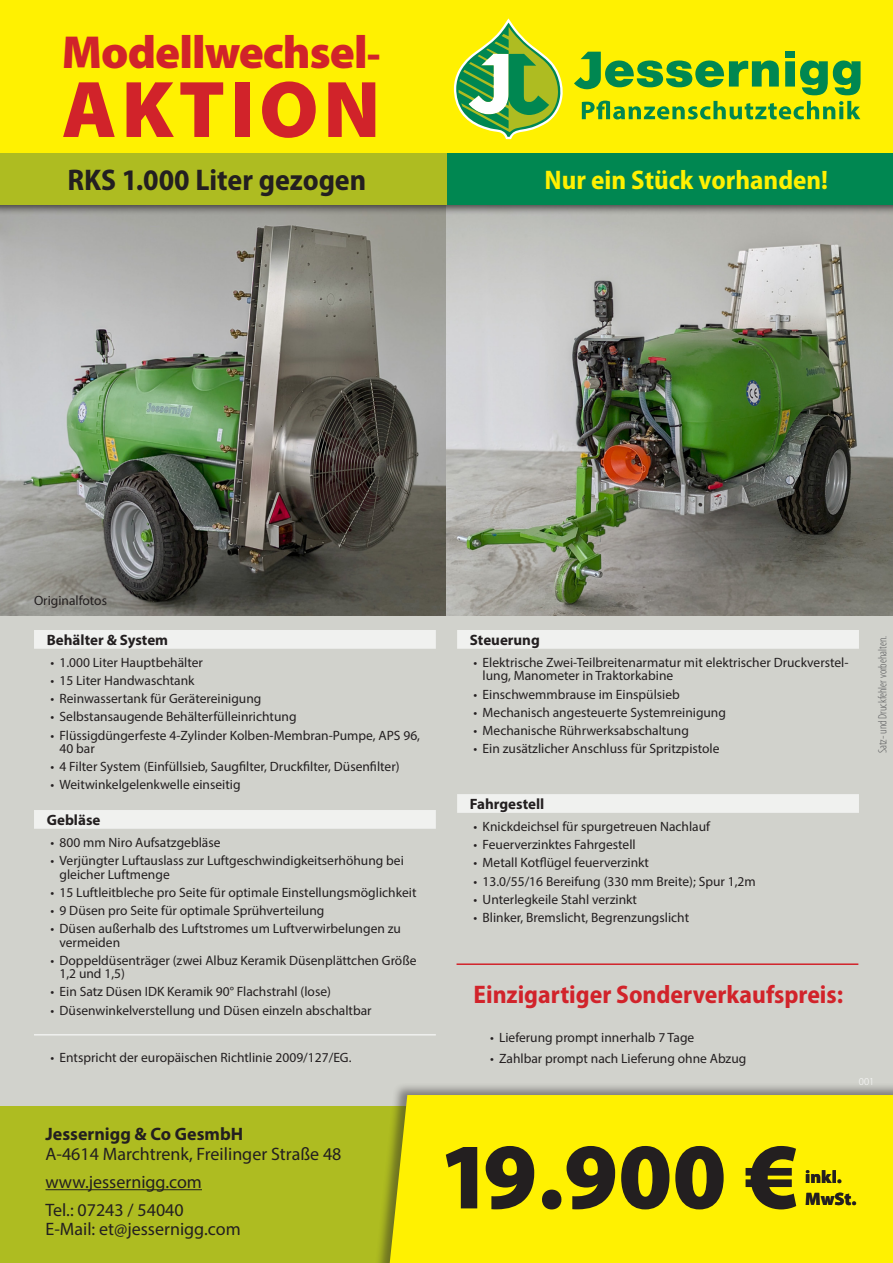
<style>
.page{position:relative;width:893px;height:1263px;background:#fff}
.page>*{position:absolute;margin:0;border:0;box-sizing:border-box;transform-origin:0 0}
.t1{font:900 94.5px "Myriad Pro";color:#231f20}
.t2{font:900 81px "Myriad Pro";letter-spacing:.06em;color:#d1232a}
.t3{font:900 46.5px "Myriad Pro";letter-spacing:-.02em;color:#d1232a}
.t4{font:700 semi-condensed 30px "Myriad Pro";color:#231f20}
.t5{font:700 semi-condensed 27px "Myriad Pro";color:#fff101}
.t6{font:700 semi-condensed 25.5px "Myriad Pro";color:#d1232a}
.t7{font:18px/28px "Myriad Pro";color:#231f20}
.t8{font:700 18px "Myriad Pro";color:#231f20}
.t9{font:900 18px/21.6px "Myriad Pro";color:#231f20}
.Überschriften_Techni{font:700 15px "Myriad Pro";color:#231f20}
.Grundschrift{font:13.5px/13.5px "Myriad Pro";color:#231f20}
.Grundschrift-2{font:300 condensed 12px "Myriad Pro";color:#57585a}
.t10{font:300 10.5px "Myriad Pro";color:#fff}
.s1{font-size:42px}
.s2{font-size:26.85px}
</style>
<div class="page">
<img style="left:0;top:215px;width:446px;height:402px">
<img style="left:446px;top:215px;width:447px;height:402px">
<div style="left:0;top:617px;width:893px;height:490px;background:#d1d2cc"></div>
<div style="left:34px;top:630px;width:402px;height:19px;background:#f0f1ef"></div>
<div style="left:34px;top:810px;width:402px;height:19px;background:#f0f1ef"></div>
<hr style="left:34px;top:1034px;width:402px;height:1px;background:#f0f1ef">
<div style="left:457px;top:630px;width:402px;height:19px;background:#f0f1ef"></div>
<div style="left:457px;top:794px;width:402px;height:19px;background:#f0f1ef"></div>
<div style="left:0;top:0;width:893px;height:215px;background:#231f20;opacity:.75"></div>
<div style="left:0;top:0;width:893px;height:204px;background:#fff101"></div>
<div style="left:446px;top:153px;width:447px;height:51px;background:#008751"></div>
<svg style="left:454px;top:18px;width:109px;height:121px"></svg>
<svg style="left:785px;top:60px;width:75px;height:35px"></svg>
<svg style="left:574px;top:52px;width:205px;height:37px"></svg>
<div style="left:785px;top:51px;width:10px;height:7px;background:#008751"></div>
<svg style="left:582px;top:101px;width:278px;height:18px"></svg>
<div style="left:0;top:1107px;width:893px;height:156px;background:#aebc21"></div>
<div style="left:370px;top:1082px;width:523px;height:181px;background:#231f20;opacity:.47"></div>
<div style="left:385px;top:1095px;width:508px;height:168px;background:#fff101"></div>
<hr style="left:46px;top:1189px;width:156px;height:1px;background:#231f20">
<hr style="left:457px;top:963px;width:401px;height:2px;background:#d1232a">
<div style="left:0;top:153px;width:446px;height:51px;background:#aebc21"></div>
<h3 class="t3" style="left:62px;top:26px;width:320px">Modellwechsel<span class="s1">-</span></h3>
<h2 class="t2" style="left:62px;top:64px;width:320px">AKTION</h2>
<p class="t4" style="left:67px;top:163px;width:300px">RKS 1.000 Liter gezogen</p>
<h3 class="t5" style="left:544px;top:164px;width:285px">Nur ein Stück vorhande<span class="s2">n!</span></h3>
<p class="Grundschrift" style="left:34px;top:594px;width:75px">Originalfotos</p>
<p class="Überschriften_Techni" style="left:47px;top:630px;width:123px">Behälter &amp; System</p>
<p class="Grundschrift" style="left:51px;top:655px;width:154px">• 1.000 Liter Hauptbehälter</p>
<p class="Grundschrift" style="left:51px;top:673px;width:146px">• 15 Liter Handwaschtank</p>
<p class="Grundschrift" style="left:51px;top:692px;width:212px">• Reinwassertank für Gerätereinigung</p>
<p class="Grundschrift" style="left:51px;top:710px;width:248px">• Selbstansaugende Behälterfülleinrichtung</p>
<p class="Grundschrift" style="left:60px;top:728px;width:362px;text-indent:-9px">• Flüssigdüngerfeste 4-Zylinder Kolben-Membran-Pumpe, APS 96,<br>40 bar</p>
<p class="Grundschrift" style="left:51px;top:760px;width:351px">• 4 Filter System (Einfüllsieb, Saugfilter, Druckfilter, Düsenfilter)</p>
<p class="Grundschrift" style="left:51px;top:778px;width:192px">• Weitwinkelgelenkwelle einseitig</p>
<p class="Überschriften_Techni" style="left:47px;top:810px;width:55px">Gebläse</p>
<p class="Grundschrift" style="left:51px;top:835px;width:171px">• 800 mm Niro Aufsatzgebläse</p>
<p class="Grundschrift" style="left:60px;top:853px;width:346px;text-indent:-9px">• Verjüngter Luftauslass zur Luftgeschwindigkeitserhöhung bei gleicher Luftmenge</p>
<p class="Grundschrift" style="left:51px;top:885px;width:367px">• 15 Luftleitbleche pro Seite für optimale Einstellungsmöglichkeit</p>
<p class="Grundschrift" style="left:51px;top:903px;width:275px">• 9 Düsen pro Seite für optimale Sprühverteilung</p>
<p class="Grundschrift" style="left:60px;top:922px;width:343px;text-indent:-9px">• Düsen außerhalb des Luftstromes um Luftverwirbelungen zu vermeiden</p>
<p class="Grundschrift" style="left:60px;top:953px;width:358px;text-indent:-9px">• Doppeldüsenträger (zwei Albuz Keramik Düsenplättchen Größe<br>1,2 und 1,5)</p>
<p class="Grundschrift" style="left:51px;top:985px;width:282px">• Ein Satz Düsen IDK Keramik 90° Flachstrahl (lose)</p>
<p class="Grundschrift" style="left:51px;top:1003px;width:323px">• Düsenwinkelverstellung und Düsen einzeln abschaltbar</p>
<p class="Grundschrift" style="left:51px;top:1050px;width:302px">• Entspricht der europäischen Richtlinie 2009/127/EG.</p>
<h3 class="t8" style="left:46px;top:1122px;width:199px">Jessernigg &amp; Co GesmbH</h3>
<h3 class="t7" style="left:46px;top:1139px;width:297px">A-4614 Marchtrenk, Freilinger Straße 48 www.jessernigg.com<br>Tel.: 07243 / 54040</h3>
<h3 class="t7" style="left:46px;top:1215px;width:197px">E-Mail: et@jessernigg.com</h3>
<p class="Überschriften_Techni" style="left:470px;top:630px;width:72px">Steuerung</p>
<p class="Grundschrift" style="left:483px;top:655px;width:367px;text-indent:-9px">• Elektrische Zwei-Teilbreitenarmatur mit elektrischer Druckverstel&shy;lung, Manometer in Traktorkabine</p>
<p class="Grundschrift" style="left:474px;top:687px;width:208px">• Einschwemmbrause im Einspülsieb</p>
<p class="Grundschrift" style="left:474px;top:705px;width:254px">• Mechanisch angesteuerte Systemreinigung</p>
<p class="Grundschrift" style="left:474px;top:723px;width:217px">• Mechanische Rührwerksabschaltung</p>
<p class="Grundschrift" style="left:474px;top:742px;width:247px">• Ein zusätzlicher Anschluss für Spritzpistole</p>
<p class="Überschriften_Techni" style="left:470px;top:794px;width:76px">Fahrgestell</p>
<p class="Grundschrift" style="left:474px;top:819px;width:238px">• Knickdeichsel für spurgetreuen Nachlauf</p>
<p class="Grundschrift" style="left:474px;top:838px;width:164px">• Feuerverzinktes Fahrgestell</p>
<p class="Grundschrift" style="left:474px;top:856px;width:177px">• Metall Kotflügel feuerverzinkt</p>
<p class="Grundschrift" style="left:474px;top:874px;width:283px">• 13.0/55/16 Bereifung (330 mm Breite); Spur 1,2m</p>
<p class="Grundschrift" style="left:474px;top:892px;width:165px">• Unterlegkeile Stahl verzinkt</p>
<p class="Grundschrift" style="left:474px;top:910px;width:217px">• Blinker, Bremslicht, Begrenzungslicht</p>
<p class="Grundschrift-2" style="left:876px;top:753px;width:119px;rotate:-90deg">Satz- und Druckfehler vorbehalten.</p>
<h3 class="t6" style="left:474px;top:980px;width:371px">Einzigartiger Sonderverkaufspreis:</h3>
<p class="Grundschrift" style="left:490px;top:1030px;width:206px">• Lieferung prompt innerhalb 7 Tage</p>
<p class="Grundschrift" style="left:490px;top:1052px;width:258px">• Zahlbar prompt nach Lieferung ohne Abzug</p>
<p class="t10" style="left:859px;top:1075px;width:17px">001</p>
<p class="t1" style="left:438px;top:1123px;width:362px">19.900 €</p>
<p class="t9" style="left:805px;top:1167px;width:53px">inkl.<br>MwSt.</p>
</div>
